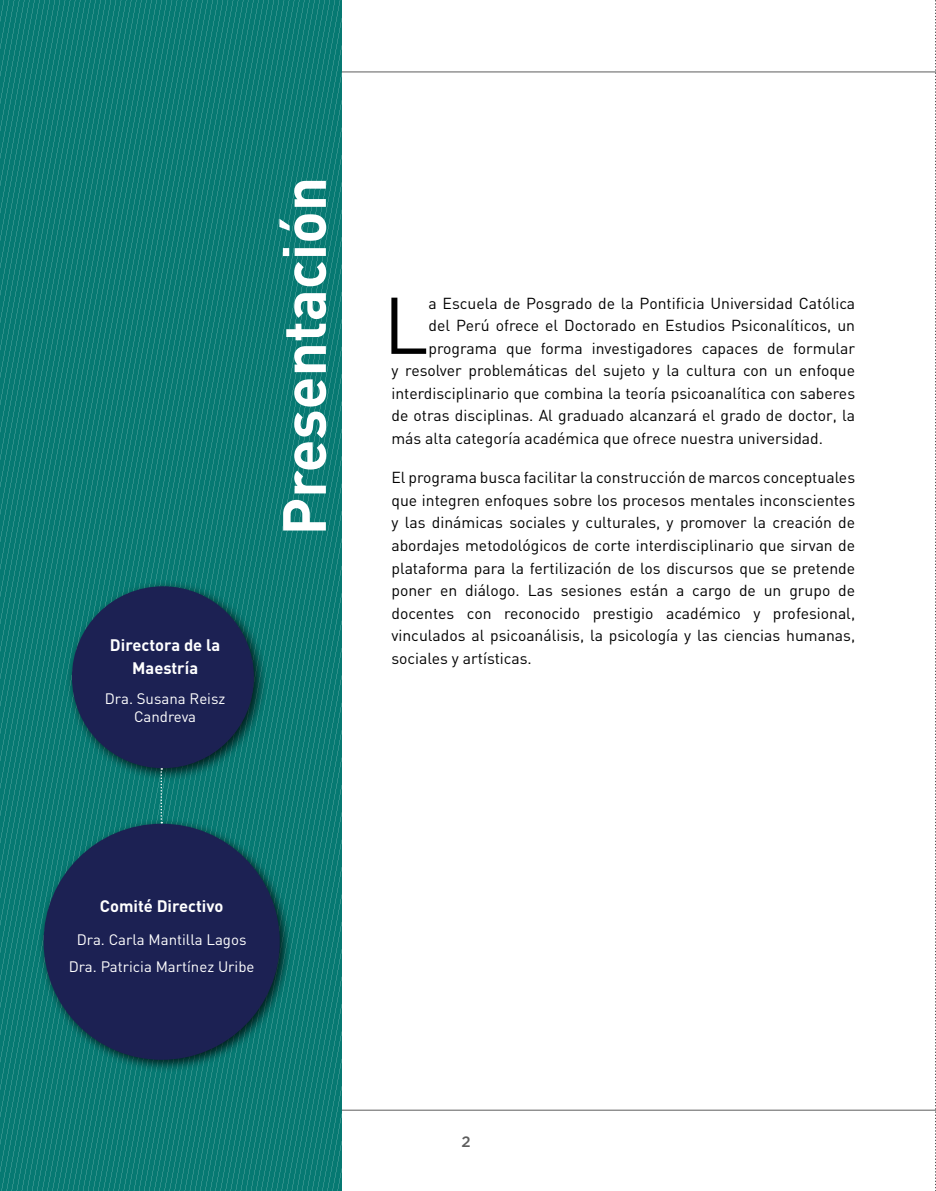
<style>
.page{position:relative;width:936px;height:1191px;background:#fff}
.page>*{position:absolute;margin:0;border:0;box-sizing:border-box;transform-origin:0 0}
.t1{font:78.9px "DIN";color:#000}
.t2{font:700 60px "DIN";color:#fff}
.t3{font:700 16.5px/22.5px "DIN";color:#fff;text-align:center}
.t4{font:15.75px/22.5px "DIN";color:#000;text-align:justify}
.t5{font:15px/27px "DIN";color:#fff;text-align:center}
.t6{font:500 15px "Gotham HTF";color:#5d5d5d}
</style>
<div class="page">
<hr style="left:0;top:1109px;width:935px;height:1px;background:#5d5d5d">
<hr style="left:0;top:72px;width:935px;height:1px;background:#5d5d5d">
<svg style="left:935px;top:0;width:1px;height:1191px"></svg>
<svg style="left:299px;top:0;width:31px;height:264px;fill:#067972"></svg>
<svg style="left:299px;top:264px;width:43px;height:383px;fill:#067972"></svg>
<svg style="left:91px;top:0;width:208px;height:1191px;fill:#067972"></svg>
<svg style="left:241px;top:647px;width:101px;height:544px;fill:#067972"></svg>
<svg style="left:251px;top:702px;width:91px;height:489px"></svg>
<svg style="left:91px;top:0;width:106px;height:818px;fill:#067972"></svg>
<svg style="left:0;top:0;width:91px;height:1191px"></svg>
<div style="left:38px;top:818px;width:255px;height:254px;background:#000;opacity:.75"></div>
<div style="left:44px;top:823px;width:236px;height:236px;background:#1c2153;border-radius:50%"></div>
<div style="left:66px;top:580px;width:202px;height:202px;background:#000;opacity:.75"></div>
<div style="left:72px;top:586px;width:182px;height:182px;background:#1c2153;border-radius:50%"></div>
<svg style="left:160px;top:768px;width:2px;height:55px"></svg>
<p class="t3" style="left:110px;top:633px;width:112px">Directora de la<br>Maestría</p>
<p class="t5" style="left:105px;top:689px;width:122px;line-height:18px">Dra. Susana Reisz<br>Candreva</p>
<h2 class="t2" style="left:265px;top:535px;width:360px;rotate:-90deg">Presentación</h2>
<h1 class="t1" style="left:383px;top:276px;width:47px">L</h1>
<p class="t4" style="left:428px;top:292px;width:428px">a Escuela de Posgrado de la Pontificia Universidad Católica</p>
<p class="t4" style="left:428px;top:314px;width:428px">del Perú ofrece el Doctorado en Estudios Psiconalíticos, un</p>
<p class="t4" style="left:428px;top:337px;width:428px">programa que forma investigadores capaces de formular</p>
<p class="t4" style="left:391px;top:359px;width:465px">y resolver problemáticas del sujeto y la cultura con un enfoque</p>
<p class="t4" style="left:391px;top:382px;width:465px">interdisciplinario que combina la teoría psicoanalítica con saberes</p>
<p class="t4" style="left:391px;top:404px;width:465px">de otras disciplinas. Al graduado alcanzará el grado de doctor, la</p>
<p class="t4" style="left:391px;top:427px;width:433px">más alta categoría académica que ofrece nuestra universidad.</p>
<p class="t4" style="left:391px;top:466px;width:465px">El programa busca facilitar la construcción de marcos conceptuales que integren enfoques sobre los procesos mentales inconscientes y las dinámicas sociales y culturales, y promover la creación de abordajes metodológicos de corte interdisciplinario que sirvan de plataforma para la fertilización de los discursos que se pretende poner en diálogo. Las sesiones están a cargo de un grupo de docentes con reconocido prestigio académico y profesional, vinculados al psicoanálisis, la psicología y las ciencias humanas, sociales y artísticas.</p>
<p class="t3" style="left:100px;top:894px;width:125px">Comité Directivo</p>
<p class="t5" style="left:69px;top:926px;width:187px">Dra. Carla Mantilla Lagos<br>Dra. Patricia Martínez Uribe</p>
<p class="t6" style="left:461px;top:1132px;width:11px">2</p>
</div>
